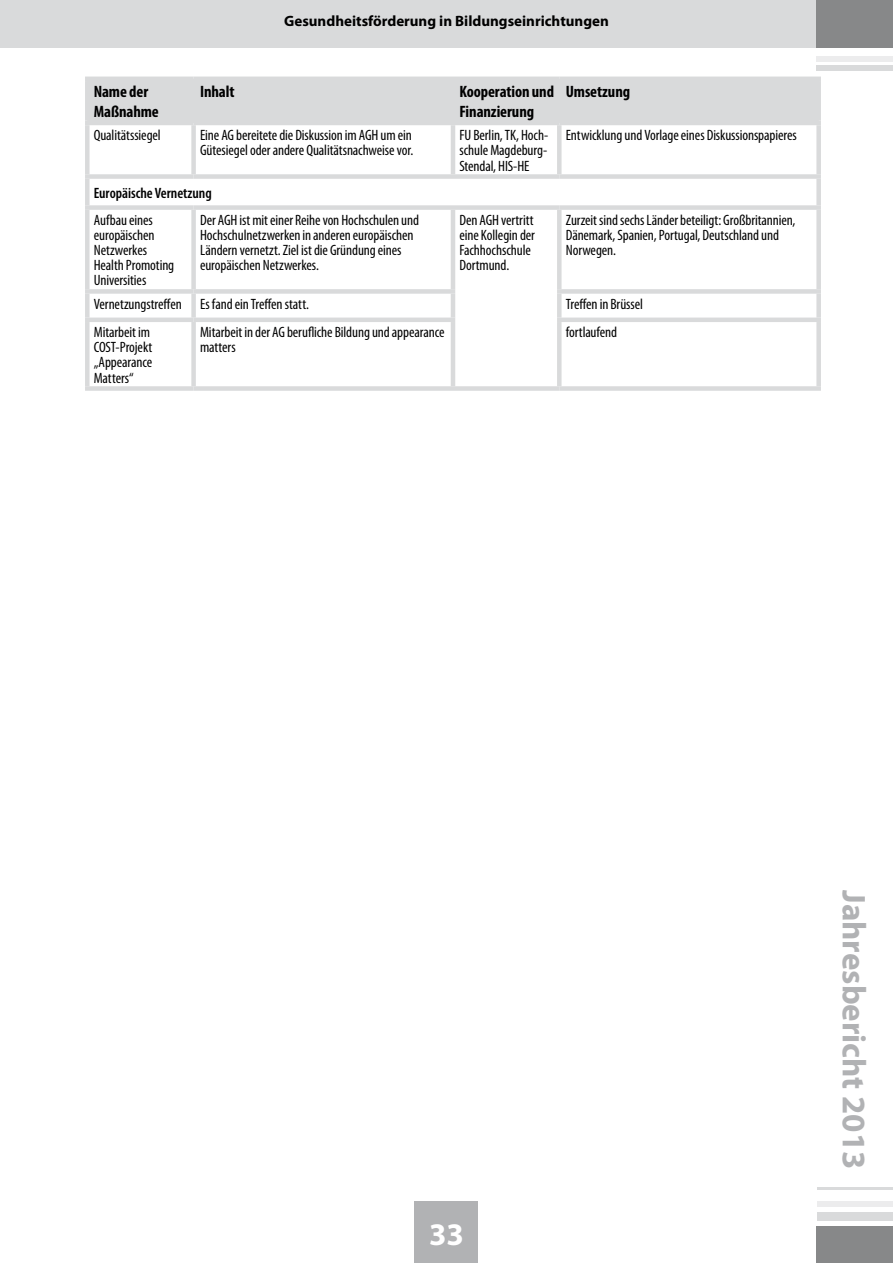
<style>
.page{position:relative;width:893px;height:1263px;background:#fff}
.page>*{position:absolute;margin:0;border:0;box-sizing:border-box;transform-origin:0 0}
.t1{font:700 33px "Myriad Pro";color:#b1b2b4}
.t2{font:700 31.5px "Myriad Pro";color:#fff}
.t3{font:700 condensed 16.5px/19.8px "Myriad Pro";letter-spacing:-.005em;color:#000}
.t4{font:condensed 15px/15.1px "Myriad Pro";letter-spacing:-.005em;color:#000}
.t5{font:700 15px "Myriad Pro";color:#000}
.t6{font:600 condensed 15px "Myriad Pro";letter-spacing:-.005em;color:#000}
</style>
<div class="page">
<div style="left:90px;top:81px;width:726px;height:40px;background:#d9dadb"></div>
<div style="left:85px;top:125px;width:5px;height:49px;background:#d9dadb"></div>
<div style="left:191px;top:125px;width:5px;height:49px;background:#d9dadb"></div>
<hr style="left:451px;top:125px;width:4px;height:49px;background:#d9dadb">
<div style="left:557px;top:125px;width:5px;height:49px;background:#d9dadb"></div>
<div style="left:816px;top:125px;width:5px;height:49px;background:#d9dadb"></div>
<div style="left:85px;top:179px;width:5px;height:26px;background:#d9dadb"></div>
<div style="left:816px;top:179px;width:5px;height:26px;background:#d9dadb"></div>
<div style="left:85px;top:210px;width:5px;height:79px;background:#d9dadb"></div>
<div style="left:191px;top:210px;width:5px;height:79px;background:#d9dadb"></div>
<hr style="left:451px;top:210px;width:4px;height:79px;background:#d9dadb">
<div style="left:557px;top:210px;width:5px;height:79px;background:#d9dadb"></div>
<div style="left:816px;top:210px;width:5px;height:79px;background:#d9dadb"></div>
<div style="left:85px;top:294px;width:5px;height:24px;background:#d9dadb"></div>
<div style="left:191px;top:294px;width:5px;height:24px;background:#d9dadb"></div>
<hr style="left:451px;top:294px;width:4px;height:24px;background:#d9dadb">
<div style="left:557px;top:294px;width:5px;height:24px;background:#d9dadb"></div>
<div style="left:816px;top:294px;width:5px;height:24px;background:#d9dadb"></div>
<div style="left:85px;top:322px;width:5px;height:64px;background:#d9dadb"></div>
<div style="left:191px;top:322px;width:5px;height:64px;background:#d9dadb"></div>
<hr style="left:451px;top:322px;width:4px;height:64px;background:#d9dadb">
<div style="left:557px;top:322px;width:5px;height:64px;background:#d9dadb"></div>
<div style="left:816px;top:322px;width:5px;height:64px;background:#d9dadb"></div>
<div style="left:85px;top:174px;width:109px;height:5px;background:#d9dadb"></div>
<div style="left:194px;top:174px;width:259px;height:5px;background:#d9dadb"></div>
<div style="left:453px;top:174px;width:106px;height:5px;background:#d9dadb"></div>
<div style="left:559px;top:174px;width:262px;height:5px;background:#d9dadb"></div>
<div style="left:85px;top:205px;width:109px;height:5px;background:#d9dadb"></div>
<div style="left:194px;top:205px;width:259px;height:5px;background:#d9dadb"></div>
<div style="left:453px;top:205px;width:106px;height:5px;background:#d9dadb"></div>
<div style="left:559px;top:205px;width:262px;height:5px;background:#d9dadb"></div>
<div style="left:85px;top:289px;width:109px;height:5px;background:#d9dadb"></div>
<div style="left:194px;top:289px;width:261px;height:5px;background:#d9dadb"></div>
<div style="left:557px;top:289px;width:264px;height:5px;background:#d9dadb"></div>
<hr style="left:85px;top:318px;width:109px;height:4px;background:#d9dadb">
<hr style="left:194px;top:318px;width:261px;height:4px;background:#d9dadb">
<hr style="left:557px;top:318px;width:264px;height:4px;background:#d9dadb">
<div style="left:85px;top:386px;width:109px;height:5px;background:#d9dadb"></div>
<div style="left:194px;top:386px;width:259px;height:5px;background:#d9dadb"></div>
<div style="left:453px;top:386px;width:106px;height:5px;background:#d9dadb"></div>
<div style="left:559px;top:386px;width:262px;height:5px;background:#d9dadb"></div>
<hr style="left:85px;top:77px;width:109px;height:4px;background:#d9dadb">
<div style="left:85px;top:81px;width:5px;height:40px;background:#d9dadb"></div>
<hr style="left:194px;top:77px;width:259px;height:4px;background:#d9dadb">
<div style="left:191px;top:81px;width:5px;height:40px;background:#d9dadb"></div>
<hr style="left:453px;top:77px;width:106px;height:4px;background:#d9dadb">
<hr style="left:451px;top:81px;width:4px;height:40px;background:#d9dadb">
<hr style="left:559px;top:77px;width:262px;height:4px;background:#d9dadb">
<div style="left:557px;top:81px;width:5px;height:40px;background:#d9dadb"></div>
<div style="left:816px;top:81px;width:5px;height:40px;background:#d9dadb"></div>
<hr style="left:85px;top:121px;width:109px;height:4px;background:#d9dadb">
<hr style="left:194px;top:121px;width:259px;height:4px;background:#d9dadb">
<hr style="left:453px;top:121px;width:106px;height:4px;background:#d9dadb">
<hr style="left:559px;top:121px;width:262px;height:4px;background:#d9dadb">
<div style="left:0;top:0;width:893px;height:48px;background:#d9dadb"></div>
<div style="left:817px;top:1202px;width:76px;height:5px;background:#ececed"></div>
<hr style="left:817px;top:1187px;width:76px;height:2px;background:#d9dadb">
<div style="left:816px;top:1226px;width:77px;height:37px;background:#878889"></div>
<div style="left:817px;top:1212px;width:76px;height:9px;background:#d9dadb"></div>
<div style="left:816px;top:56px;width:77px;height:5px;background:#ececed"></div>
<div style="left:816px;top:65px;width:77px;height:6px;background:#d9dadb"></div>
<div style="left:816px;top:0;width:77px;height:48px;background:#878889"></div>
<div style="left:415px;top:1201px;width:63px;height:62px;background:#b1b2b4"></div>
<p class="t5" style="left:284px;top:11px;width:326px">Gesundheitsförderung in Bildungseinrichtungen</p>
<p class="t3" style="left:94px;top:81px;width:67px">Name der<br>Maßnahme</p>
<p class="t3" style="left:200px;top:81px;width:36px">Inhalt</p>
<p class="t3" style="left:459px;top:81px;width:96px">Kooperation und<br>Finanzierung</p>
<p class="t3" style="left:566px;top:81px;width:66px">Umsetzung</p>
<p class="t4" style="left:94px;top:127px;width:69px">Qualitätssiegel</p>
<p class="t4" style="left:200px;top:127px;width:215px">Eine AG bereitete die Diskussion im AGH um ein<br>Gütesiegel oder andere Qualitätsnachweise vor.</p>
<p class="t4" style="left:459px;top:127px;width:90px;text-align:justify">FU Berlin, TK, Hoch&shy;schule Magdeburg-Stendal, HIS-HE</p>
<p class="t4" style="left:566px;top:127px;width:233px">Entwicklung und Vorlage eines Diskussionspapieres</p>
<p class="t6" style="left:94px;top:183px;width:119px">Europäische Vernetzung</p>
<p class="t4" style="left:94px;top:212px;width:82px">Aufbau eines europäischen<br>Netzwerkes<br>Health Promoting<br>Universities</p>
<p class="t4" style="left:200px;top:212px;width:220px">Der AGH ist mit einer Reihe von Hochschulen und Hochschulnetzwerken in anderen europäischen Ländern vernetzt. Ziel ist die Gründung eines europäischen Netzwerkes.</p>
<p class="t4" style="left:459px;top:212px;width:77px">Den AGH vertritt eine Kollegin der<br>Fachhochschule<br>Dortmund.</p>
<p class="t4" style="left:566px;top:212px;width:231px">Zurzeit sind sechs Länder beteiligt: Großbritannien,<br>Dänemark, Spanien, Portugal, Deutschland und<br>Norwegen.</p>
<p class="t4" style="left:94px;top:296px;width:217px">Vernetzungstreffen Es fand ein Treffen statt.</p>
<p class="t4" style="left:566px;top:296px;width:79px">Treffen in Brüssel</p>
<p class="t4" style="left:94px;top:324px;width:60px">Mitarbeit im<br>COST-Projekt „Appearance<br>Matters“</p>
<p class="t4" style="left:200px;top:324px;width:246px">Mitarbeit in der AG berufliche Bildung und appearance matters</p>
<p class="t4" style="left:566px;top:324px;width:53px">fortlaufend</p>
<h2 class="t2" style="left:429px;top:1214px;width:36px">33</h2>
<h1 class="t1" style="left:875px;top:890px;width:281px;rotate:90deg">Jahresbericht 2013</h1>
</div>
